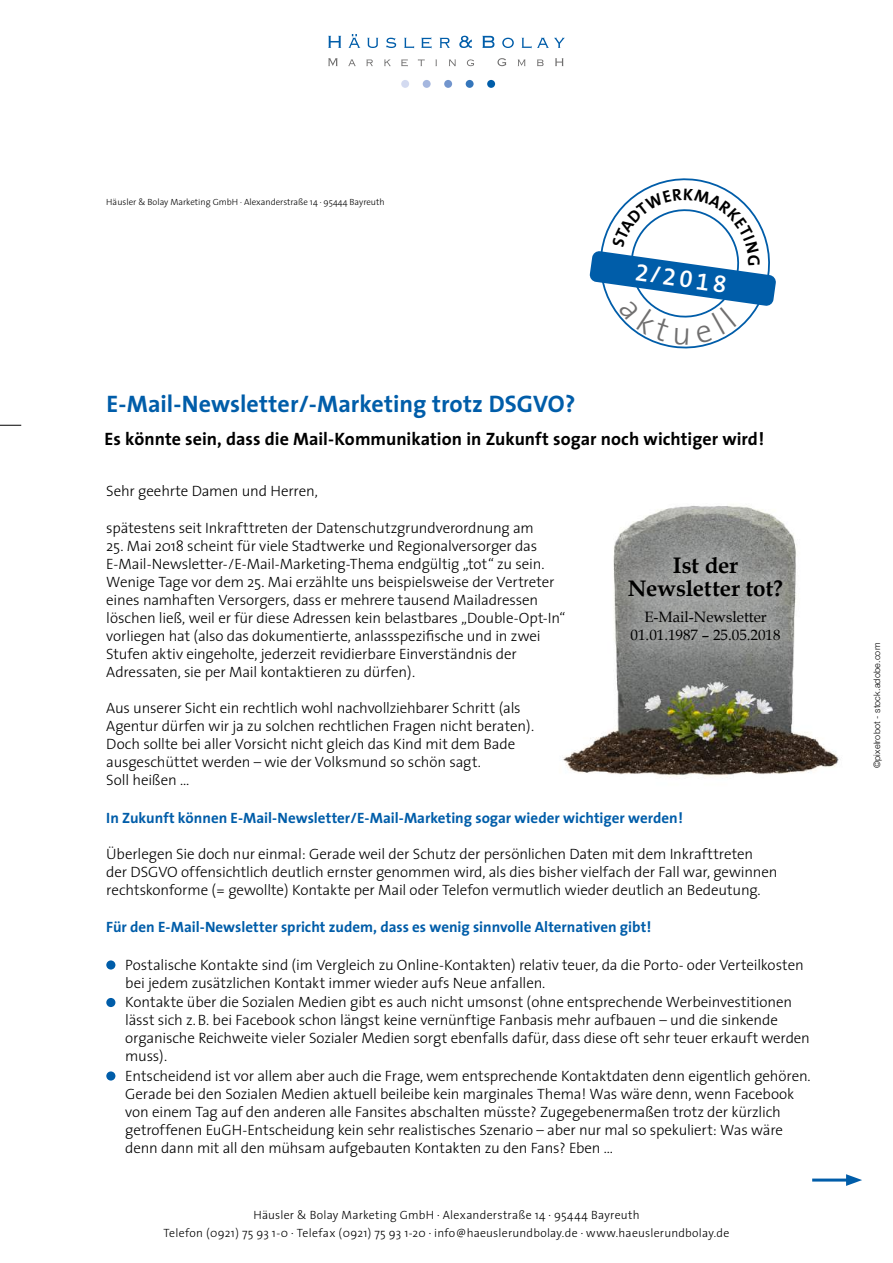
<style>
.page{position:relative;width:893px;height:1263px;background:#fff}
.page>*{position:absolute;margin:0;border:0;box-sizing:border-box;transform-origin:0 0}
.t1{font:700 324.9px "Book Antiqua";color:#000}
.t2{font:24.15px "The Sans Semi Bold Expert";color:#fff}
.t3{font:700 24px "The Sans";color:#005da9}
.t4{font:700 22.5px/22.5px "Book Antiqua";color:#000;text-align:center}
.t5{font:700 18px "The Sans";color:#000}
.t6{font:300 15px/18px "The Sans";letter-spacing:-.01em;color:#000}
.t7{font:700 15px "The Sans";color:#005da9}
.t8{font:15px/18px "Book Antiqua";color:#000;text-align:center}
.t9{font:300 12px/18px "The Sans";letter-spacing:.02em;color:#000;text-align:center}
.t10{font:300 9px "The Sans";color:#000}
.t11{font:300 9px "Helvetica Neue";letter-spacing:.025em;color:#000}
</style>
<div class="page">
<svg style="left:328px;top:36px;width:13px;height:12px"></svg>
<svg style="left:348px;top:34px;width:12px;height:14px"></svg>
<svg style="left:367px;top:38px;width:11px;height:10px"></svg>
<svg style="left:386px;top:38px;width:10px;height:10px"></svg>
<svg style="left:404px;top:38px;width:10px;height:10px"></svg>
<svg style="left:421px;top:37px;width:11px;height:11px"></svg>
<svg style="left:440px;top:38px;width:10px;height:10px"></svg>
<svg style="left:459px;top:36px;width:13px;height:12px"></svg>
<svg style="left:482px;top:36px;width:12px;height:12px"></svg>
<svg style="left:502px;top:38px;width:12px;height:10px"></svg>
<svg style="left:522px;top:38px;width:43px;height:10px"></svg>
<svg style="left:328px;top:58px;width:10px;height:8px"></svg>
<svg style="left:348px;top:60px;width:8px;height:6px"></svg>
<svg style="left:366px;top:60px;width:7px;height:6px"></svg>
<svg style="left:384px;top:60px;width:7px;height:6px"></svg>
<svg style="left:401px;top:59px;width:7px;height:7px"></svg>
<svg style="left:418px;top:59px;width:7px;height:7px"></svg>
<svg style="left:435px;top:60px;width:2px;height:6px"></svg>
<svg style="left:449px;top:60px;width:7px;height:6px"></svg>
<svg style="left:467px;top:59px;width:7px;height:7px"></svg>
<svg style="left:497px;top:58px;width:9px;height:8px"></svg>
<svg style="left:518px;top:60px;width:8px;height:6px"></svg>
<svg style="left:537px;top:60px;width:7px;height:6px"></svg>
<svg style="left:555px;top:58px;width:9px;height:8px"></svg>
<div style="left:423px;top:80px;width:8px;height:8px;background:#a5b7df;border-radius:50%"></div>
<div style="left:401px;top:80px;width:8px;height:8px;background:#d3daf0;border-radius:50%"></div>
<div style="left:444px;top:80px;width:8px;height:8px;background:#7295cd;border-radius:50%"></div>
<div style="left:466px;top:80px;width:8px;height:8px;background:#3576bb;border-radius:50%"></div>
<div style="left:487px;top:80px;width:8px;height:8px;background:#005da9;border-radius:50%"></div>
<svg style="left:0;top:425px;width:21px;height:1px"></svg>
<img style="left:563px;top:505px;width:276px;height:273px">
<div style="left:106px;top:960px;width:9px;height:9px;background:#005da9;border-radius:50%"></div>
<div style="left:106px;top:998px;width:9px;height:9px;background:#005da9;border-radius:50%"></div>
<div style="left:106px;top:1071px;width:9px;height:9px;background:#005da9;border-radius:50%"></div>
<hr style="left:812px;top:1178px;width:40px;height:3px;background:#005da9">
<svg style="left:846px;top:1174px;width:16px;height:12px"></svg>
<div style="left:607px;top:535px;width:198px;height:129px;background:#fff;opacity:.75"></div>
<svg style="left:589px;top:178px;width:187px;height:171px"></svg>
<p class="t10" style="left:106px;top:194px;width:280px">Häusler &amp; Bolay Marketing GmbH . Alexanderstraße 14 . 95444 Bayreuth</p>
<h2 class="t2" style="left:638px;top:252px;width:93px;rotate:8deg">2/2018</h2>
<h3 class="t3" style="left:107px;top:384px;width:470px">E-Mail-Newsletter/-Marketing trotz DSGVO?</h3>
<p class="t5" style="left:105px;top:424px;width:661px">Es könnte sein, dass die Mail-Kommunikation in Zukunft sogar noch wichtiger wird!</p>
<p class="t6" style="left:106px;top:481px;width:213px">Sehr geehrte Damen und Herren,</p>
<p class="t6" style="left:106px;top:518px;width:429px">spätestens seit Inkrafttreten der Datenschutzgrundverordnung am</p>
<p class="t6" style="left:106px;top:536px;width:461px">25. Mai 2018 scheint für viele Stadtwerke und Regionalversorger das E-Mail-Newsletter-/E-Mail-Marketing-Thema endgültig „tot“ zu sein.<br>Wenige Tage vor dem 25. Mai erzählte uns beispielsweise der Vertreter eines namhaften Versorgers, dass er mehrere tausend Mailadressen löschen ließ, weil er für diese Adressen kein belastbares „Double-Opt-In“ vorliegen hat (also das dokumentierte, anlassspezifische und in zwei Stufen aktiv eingeholte, jederzeit revidierbare Einverständnis der Adressaten, sie per Mail kontaktieren zu dürfen).</p>
<p class="t6" style="left:106px;top:698px;width:429px">Aus unserer Sicht ein rechtlich wohl nachvollziehbarer Schritt (als Agentur dürfen wir ja zu solchen rechtlichen Fragen nicht beraten).<br>Doch sollte bei aller Vorsicht nicht gleich das Kind mit dem Bade ausgeschüttet werden – wie der Volksmund so schön sagt.<br>Soll heißen …</p>
<p class="t7" style="left:106px;top:805px;width:578px">In Zukunft können E-Mail-Newsletter/E-Mail-Marketing sogar wieder wichtiger werden!</p>
<p class="t6" style="left:106px;top:844px;width:673px">Überlegen Sie doch nur einmal: Gerade weil der Schutz der persönlichen Daten mit dem Inkrafttreten der DSGVO offensichtlich deutlich ernster genommen wird, als dies bisher vielfach der Fall war, gewinnen rechtskonforme (= gewollte) Kontakte per Mail oder Telefon vermutlich wieder deutlich an Bedeutung.</p>
<p class="t7" style="left:106px;top:914px;width:547px">Für den E-Mail-Newsletter spricht zudem, dass es wenig sinnvolle Alternativen gibt!</p>
<p class="t6" style="left:125px;top:955px;width:680px">Postalische Kontakte sind (im Vergleich zu Online-Kontakten) relativ teuer, da die Porto- oder Verteilkosten bei jedem zusätzlichen Kontakt immer wieder aufs Neue anfallen.</p>
<p class="t6" style="left:125px;top:992px;width:686px">Kontakte über die Sozialen Medien gibt es auch nicht umsonst (ohne entsprechende Werbeinvestitionen lässt sich z.B. bei Facebook schon längst keine vernünftige Fanbasis mehr aufbauen – und die sinkende organische Reichweite vieler Sozialer Medien sorgt ebenfalls dafür, dass diese oft sehr teuer erkauft werden muss).</p>
<p class="t6" style="left:125px;top:1066px;width:687px">Entscheidend ist vor allem aber auch die Frage, wem entsprechende Kontaktdaten denn eigentlich gehören.<br>Gerade bei den Sozialen Medien aktuell beileibe kein marginales Thema! Was wäre denn, wenn Facebook von einem Tag auf den anderen alle Fansites abschalten müsste? Zugegebenermaßen trotz der kürzlich getroffenen EuGH-Entscheidung kein sehr realistisches Szenario – aber nur mal so spekuliert: Was wäre denn dann mit all den mühsam aufgebauten Kontakten zu den Fans? Eben …</p>
<h1 class="t1" style="left:635px;top:447px;width:146px">?</h1>
<h3 class="t4" style="left:628px;top:555px;width:157px">Ist der<br>Newsletter tot?</h3>
<p class="t8" style="left:631px;top:608px;width:152px">E-Mail-Newsletter<br>01.01.1987 – 25.05.2018</p>
<p class="t9" style="left:163px;top:1205px;width:568px">Häusler &amp; Bolay Marketing GmbH · Alexanderstraße 14 · 95444 Bayreuth<br>Telefon (0921) 75 93 1-0 · Telefax (0921) 75 93 1-20 · info@haeuslerundbolay.de · www.haeuslerundbolay.de</p>
<p class="t11" style="left:871px;top:768px;width:127px;rotate:-90deg">©pixelrobot - stock.adobe.com</p>
</div>
